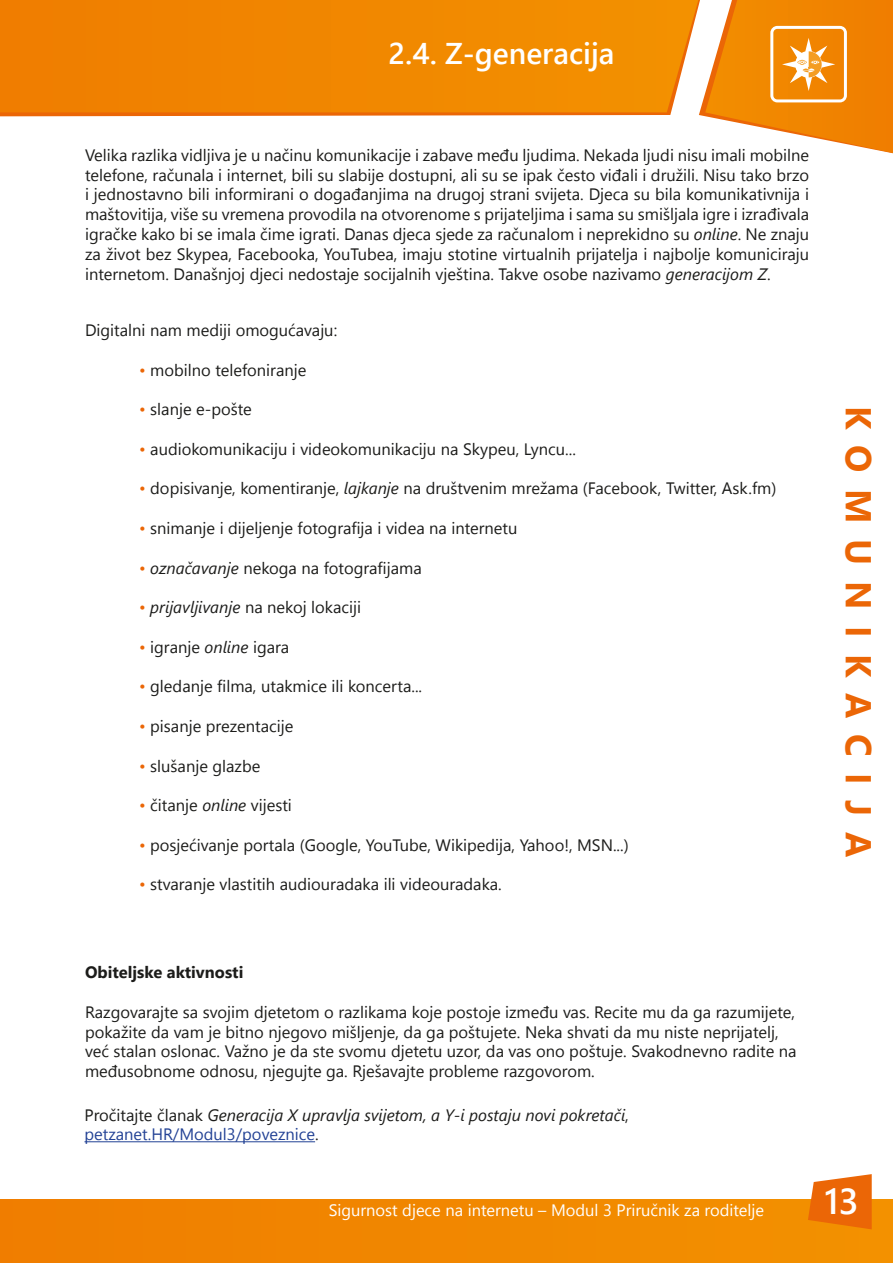
<style>
.page{position:relative;width:893px;height:1263px;background:#fff}
.page>*{position:absolute;margin:0;border:0;box-sizing:border-box;transform-origin:0 0}
.t1{font:700 36px "Segoe UI";letter-spacing:.45em;color:#eb6606}
.t2{font:600 36px "Segoe UI";color:#fff}
.t3{font:600 30px "Segoe UI";color:#fff}
.t4{font:16.5px/19.8px "Segoe UI";color:#1c1c1a;text-align:justify}
.t5{font:italic 16.5px/19.8px "Segoe UI";color:#1c1c1a}
.t6{font:16.5px "Segoe UI";color:#fff}
.t7{font:700 16.5px "Segoe UI";color:#1c1c1a}
.s1{font-style:italic}
.s2{color:#eb6606}
.s3{font-style:normal}
.s4{font-style:normal;color:#234295}
</style>
<div class="page">
<svg style="left:0;top:0;width:699px;height:117px;background:#f18908"></svg>
<div style="left:0;top:1199px;width:893px;height:64px;background:#f18700"></div>
<svg style="left:808px;top:1174px;width:64px;height:55px"></svg>
<svg style="left:699px;top:0;width:194px;height:154px"></svg>
<hr style="left:84px;top:1141px;width:231px;height:1px;background:#234295">
<h2 class="t3" style="left:389px;top:29px;width:227px">2.4. Z-generacija</h2>
<p class="t4" style="left:85px;top:145px;width:726px">Velika razlika vidljiva je u načinu komunikacije i zabave među ljudima. Nekada ljudi nisu imali mobilne telefone, računala i internet, bili su slabije dostupni, ali su se ipak često viđali i družili. Nisu tako brzo i jednostavno bili informirani o događanjima na drugoj strani svijeta. Djeca su bila komunikativnija i maštovitija, više su vremena provodila na otvorenome s prijateljima i sama su smišljala igre i izrađivala igračke kako bi se imala čime igrati. Danas djeca sjede za računalom i neprekidno su <span class="s1">online</span>. Ne znaju za život bez Skypea, Facebooka, YouTubea, imaju stotine virtualnih prijatelja i najbolje komuniciraju internetom. Današnjoj djeci nedostaje socijalnih vještina. Takve osobe nazivamo <span class="s1">generacijom Z</span>.</p>
<p class="t4" style="left:85px;top:320px;width:254px">Digitalni nam mediji omogućavaju:</p>
<p class="t4" style="left:139px;top:359px;width:169px"><span class="s2">•</span> mobilno telefoniranje</p>
<p class="t4" style="left:139px;top:399px;width:114px"><span class="s2">•</span> slanje e-pošte</p>
<p class="t4" style="left:139px;top:439px;width:438px"><span class="s2">•</span> audiokomunikaciju i videokomunikaciju na Skypeu, Lyncu...</p>
<p class="t4" style="left:139px;top:478px;width:639px"><span class="s2">•</span> dopisivanje, komentiranje, <span class="s1">lajkanje</span> na društvenim mrežama (Facebook, Twitter, Ask.fm)</p>
<p class="t4" style="left:139px;top:518px;width:380px"><span class="s2">•</span> snimanje i dijeljenje fotografija i videa na internetu</p>
<p class="t4" style="left:139px;top:557px;width:284px"><span class="s2">•</span> <span class="s1">označavanje</span> nekoga na fotografijama</p>
<p class="t4" style="left:139px;top:597px;width:224px"><span class="s2">•</span> <span class="s1">prijavljivanje</span> na nekoj lokaciji</p>
<p class="t4" style="left:139px;top:637px;width:152px"><span class="s2">•</span> igranje <span class="s1">online</span> igara</p>
<p class="t4" style="left:139px;top:676px;width:285px"><span class="s2">•</span> gledanje filma, utakmice ili koncerta...</p>
<p class="t4" style="left:139px;top:716px;width:156px"><span class="s2">•</span> pisanje prezentacije</p>
<p class="t4" style="left:139px;top:755px;width:123px"><span class="s2">•</span> slušanje glazbe</p>
<p class="t4" style="left:139px;top:795px;width:154px"><span class="s2">•</span> čitanje <span class="s1">online</span> vijesti</p>
<p class="t4" style="left:139px;top:835px;width:491px"><span class="s2">•</span> posjećivanje portala (Google, YouTube, Wikipedija, Yahoo!, MSN...)</p>
<p class="t4" style="left:139px;top:874px;width:364px"><span class="s2">•</span> stvaranje vlastitih audiouradaka ili videouradaka.</p>
<h1 class="t1" style="left:888px;top:406px;width:452px;rotate:90deg">KOMUNIKACIJA</h1>
<p class="t7" style="left:85px;top:959px;width:160px">Obiteljske aktivnosti</p>
<p class="t4" style="left:85px;top:1002px;width:713px;text-align:left">Razgovarajte sa svojim djetetom o razlikama koje postoje između vas. Recite mu da ga razumijete, pokažite da vam je bitno njegovo mišljenje, da ga poštujete. Neka shvati da mu niste neprijatelj, već stalan oslonac. Važno je da ste svomu djetetu uzor, da vas ono poštuje. Svakodnevno radite na međusobnome odnosu, njegujte ga. Rješavajte probleme razgovorom.</p>
<p class="t5" style="left:84px;top:1104px;width:546px"><span class="s3">Pročitajte članak</span> Generacija X upravlja svijetom, a Y-i postaju novi pokretači<span class="s3">, </span><span class="s4">petzanet.HR/Modul3/poveznice</span><span class="s3">.</span></p>
<p class="t6" style="left:329px;top:1197px;width:437px">Sigurnost djece na internetu – Modul 3 Priručnik za roditelje</p>
<h1 class="t2" style="left:824px;top:1172px;width:36px">13</h1>
</div>
